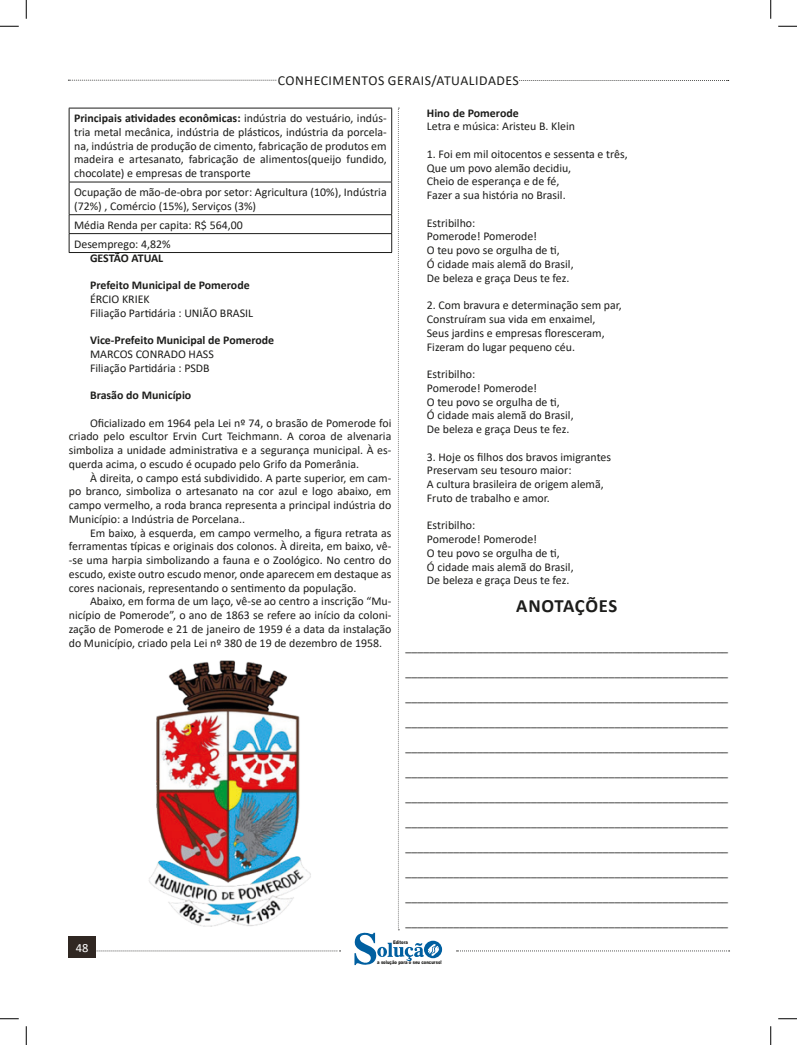
<style>
.page{position:relative;width:797px;height:1045px;background:#fff}
.page>*{position:absolute;margin:0;border:0;box-sizing:border-box;transform-origin:0 0}
.t1{font:700 18.75px "Calibri";letter-spacing:.03em;color:#1d1d1b}
.t2{font:13.75px "Calibri";letter-spacing:.04em;color:#1d1d1b}
.t3{font:12.5px "Calibri";color:#fff}
.TEXTO_BASE{font:11.88px/13.8px "Calibri";color:#1d1d1b;text-align:justify}
.TEXTO_BASE-2{font:700 11.88px "Calibri";color:#1d1d1b}
.t4{font:900 5px "Arial";color:#1d1d1b;scale:.76 1}
.s1{font-weight:700}
</style>
<div class="page">
<svg style="left:96px;top:950px;width:244px;height:1px"></svg>
<svg style="left:68px;top:80px;width:209px;height:1px"></svg>
<svg style="left:519px;top:80px;width:209px;height:1px"></svg>
<svg style="left:456px;top:950px;width:273px;height:1px"></svg>
<div style="left:68px;top:936px;width:28px;height:22px;background:#302722"></div>
<hr style="left:69px;top:108px;width:1px;height:74px;background:#1d1d1b">
<hr style="left:69px;top:108px;width:323px;height:1px;background:#1d1d1b">
<hr style="left:69px;top:182px;width:1px;height:32px;background:#1d1d1b">
<hr style="left:69px;top:182px;width:323px;height:1px;background:#1d1d1b">
<hr style="left:69px;top:214px;width:323px;height:1px;background:#1d1d1b">
<svg style="left:69px;top:215px;width:1px;height:37px"></svg>
<svg style="left:354px;top:108px;width:88px;height:857px"></svg>
<hr style="left:69px;top:233px;width:323px;height:1px;background:#1d1d1b">
<hr style="left:69px;top:252px;width:323px;height:1px;background:#1d1d1b">
<img style="left:149px;top:660px;width:162px;height:266px">
<svg style="left:0;top:25px;width:19px;height:2px"></svg>
<svg style="left:778px;top:25px;width:19px;height:2px"></svg>
<svg style="left:0;top:1018px;width:19px;height:1px"></svg>
<svg style="left:778px;top:1018px;width:19px;height:1px"></svg>
<svg style="left:25px;top:0;width:2px;height:19px"></svg>
<svg style="left:25px;top:1026px;width:2px;height:19px"></svg>
<svg style="left:770px;top:0;width:1px;height:19px"></svg>
<svg style="left:770px;top:1026px;width:1px;height:19px"></svg>
<p class="t2" style="left:278px;top:71px;width:243px">CONHECIMENTOS GERAIS/ATUALIDADES</p>
<p class="TEXTO_BASE" style="left:74px;top:111px;width:314px"><span class="s1">Principais atividades econômicas:</span> indústria do vestuário, indús&shy;tria metal mecânica, indústria de plásticos, indústria da porcela&shy;na, indústria de produção de cimento, fabricação de produtos em madeira e artesanato, fabricação de alimentos(queijo fundido, chocolate) e empresas de transporte</p>
<p class="TEXTO_BASE" style="left:74px;top:185px;width:314px">Ocupação de mão-de-obra por setor: Agricultura (10%), Indústria (72%) , Comércio (15%), Serviços (3%)</p>
<p class="TEXTO_BASE" style="left:74px;top:217px;width:170px">Média Renda per capita: R$ 564,00</p>
<p class="TEXTO_BASE" style="left:74px;top:236px;width:98px">Desemprego: 4,82%</p>
<p class="TEXTO_BASE-2" style="left:90px;top:249px;width:75px">GESTÃO ATUAL</p>
<p class="TEXTO_BASE-2" style="left:90px;top:277px;width:161px">Prefeito Municipal de Pomerode</p>
<p class="TEXTO_BASE" style="left:90px;top:292px;width:61px">ÉRCIO KRIEK</p>
<p class="TEXTO_BASE" style="left:90px;top:305px;width:165px">Filiação Partidária : UNIÃO BRASIL</p>
<p class="TEXTO_BASE-2" style="left:90px;top:332px;width:186px">Vice-Prefeito Municipal de Pomerode</p>
<p class="TEXTO_BASE" style="left:90px;top:347px;width:125px">MARCOS CONRADO HASS</p>
<p class="TEXTO_BASE" style="left:90px;top:360px;width:121px">Filiação Partidária : PSDB</p>
<p class="TEXTO_BASE-2" style="left:90px;top:387px;width:103px">Brasão do Município</p>
<p class="TEXTO_BASE" style="left:69px;top:415px;width:324px;text-indent:21px">Oficializado em 1964 pela Lei nº 74, o brasão de Pomerode foi criado pelo escultor Ervin Curt Teichmann. A coroa de alvenaria simboliza a unidade administrativa e a segurança municipal. À es&shy;querda acima, o escudo é ocupado pelo Grifo da Pomerânia.</p>
<p class="TEXTO_BASE" style="left:69px;top:470px;width:324px;text-indent:21px">À direita, o campo está subdividido. A parte superior, em cam&shy;po branco, simboliza o artesanato na cor azul e logo abaixo, em campo vermelho, a roda branca representa a principal indústria do Município: a Indústria de Porcelana..</p>
<p class="TEXTO_BASE" style="left:69px;top:525px;width:324px;text-indent:21px">Em baixo, à esquerda, em campo vermelho, a figura retrata as ferramentas típicas e originais dos colonos. À direita, em baixo, vê--se uma harpia simbolizando a fauna e o Zoológico. No centro do escudo, existe outro escudo menor, onde aparecem em destaque as cores nacionais, representando o sentimento da população.</p>
<p class="TEXTO_BASE" style="left:69px;top:594px;width:324px;text-indent:21px">Abaixo, em forma de um laço, vê-se ao centro a inscrição “Mu&shy;nicípio de Pomerode”, o ano de 1863 se refere ao início da coloni&shy;zação de Pomerode e 21 de janeiro de 1959 é a data da instalação do Município, criado pela Lei nº 380 de 19 de dezembro de 1958.</p>
<p class="TEXTO_BASE-2" style="left:427px;top:104px;width:93px">Hino de Pomerode</p>
<p class="TEXTO_BASE" style="left:427px;top:119px;width:150px">Letra e música: Aristeu B. Klein</p>
<p class="TEXTO_BASE" style="left:427px;top:147px;width:202px">1. Foi em mil oitocentos e sessenta e três,</p>
<p class="TEXTO_BASE" style="left:427px;top:161px;width:146px">Que um povo alemão decidiu,</p>
<p class="TEXTO_BASE" style="left:427px;top:174px;width:134px">Cheio de esperança e de fé,</p>
<p class="TEXTO_BASE" style="left:427px;top:188px;width:140px">Fazer a sua história no Brasil.</p>
<p class="TEXTO_BASE" style="left:427px;top:216px;width:50px">Estribilho:</p>
<p class="TEXTO_BASE" style="left:427px;top:229px;width:112px">Pomerode! Pomerode!</p>
<p class="TEXTO_BASE" style="left:427px;top:243px;width:134px">O teu povo se orgulha de ti,</p>
<p class="TEXTO_BASE" style="left:427px;top:257px;width:148px">Ó cidade mais alemã do Brasil,</p>
<p class="TEXTO_BASE" style="left:427px;top:271px;width:144px">De beleza e graça Deus te fez.</p>
<p class="TEXTO_BASE" style="left:427px;top:298px;width:196px">2. Com bravura e determinação sem par,</p>
<p class="TEXTO_BASE" style="left:427px;top:312px;width:170px">Construíram sua vida em enxaimel,</p>
<p class="TEXTO_BASE" style="left:427px;top:326px;width:179px">Seus jardins e empresas floresceram,</p>
<p class="TEXTO_BASE" style="left:427px;top:339px;width:150px">Fizeram do lugar pequeno céu.</p>
<p class="TEXTO_BASE" style="left:427px;top:367px;width:50px">Estribilho:</p>
<p class="TEXTO_BASE" style="left:427px;top:381px;width:112px">Pomerode! Pomerode!</p>
<p class="TEXTO_BASE" style="left:427px;top:394px;width:134px">O teu povo se orgulha de ti,</p>
<p class="TEXTO_BASE" style="left:427px;top:408px;width:148px">Ó cidade mais alemã do Brasil,</p>
<p class="TEXTO_BASE" style="left:427px;top:422px;width:144px">De beleza e graça Deus te fez.</p>
<p class="TEXTO_BASE" style="left:427px;top:449px;width:186px">3. Hoje os filhos dos bravos imigrantes</p>
<p class="TEXTO_BASE" style="left:427px;top:463px;width:146px">Preservam seu tesouro maior:</p>
<p class="TEXTO_BASE" style="left:427px;top:477px;width:178px">A cultura brasileira de origem alemã,</p>
<p class="TEXTO_BASE" style="left:427px;top:491px;width:124px">Fruto de trabalho e amor.</p>
<p class="TEXTO_BASE" style="left:427px;top:518px;width:50px">Estribilho:</p>
<p class="TEXTO_BASE" style="left:427px;top:532px;width:112px">Pomerode! Pomerode!</p>
<p class="TEXTO_BASE" style="left:427px;top:546px;width:134px">O teu povo se orgulha de ti,</p>
<p class="TEXTO_BASE" style="left:427px;top:559px;width:148px">Ó cidade mais alemã do Brasil,</p>
<p class="TEXTO_BASE" style="left:427px;top:573px;width:144px">De beleza e graça Deus te fez.</p>
<p class="t1" style="left:516px;top:592px;width:103px">ANOTAÇÕES</p>
<p class="TEXTO_BASE" style="left:405px;top:634px;width:324px;line-height:25px">______________________________________________________ ______________________________________________________ ______________________________________________________ ______________________________________________________ ______________________________________________________ ______________________________________________________ ______________________________________________________ ______________________________________________________ ______________________________________________________ ______________________________________________________ ______________________________________________________ ______________________________________________________</p>
<p class="t3" style="left:73px;top:940px;width:17px">4848</p>
<p class="t4" style="left:393px;top:939px;width:21px">Editora</p>
<p class="t4" style="left:377px;top:959px;width:86px">a solução para o seu concurso!</p>
</div>
